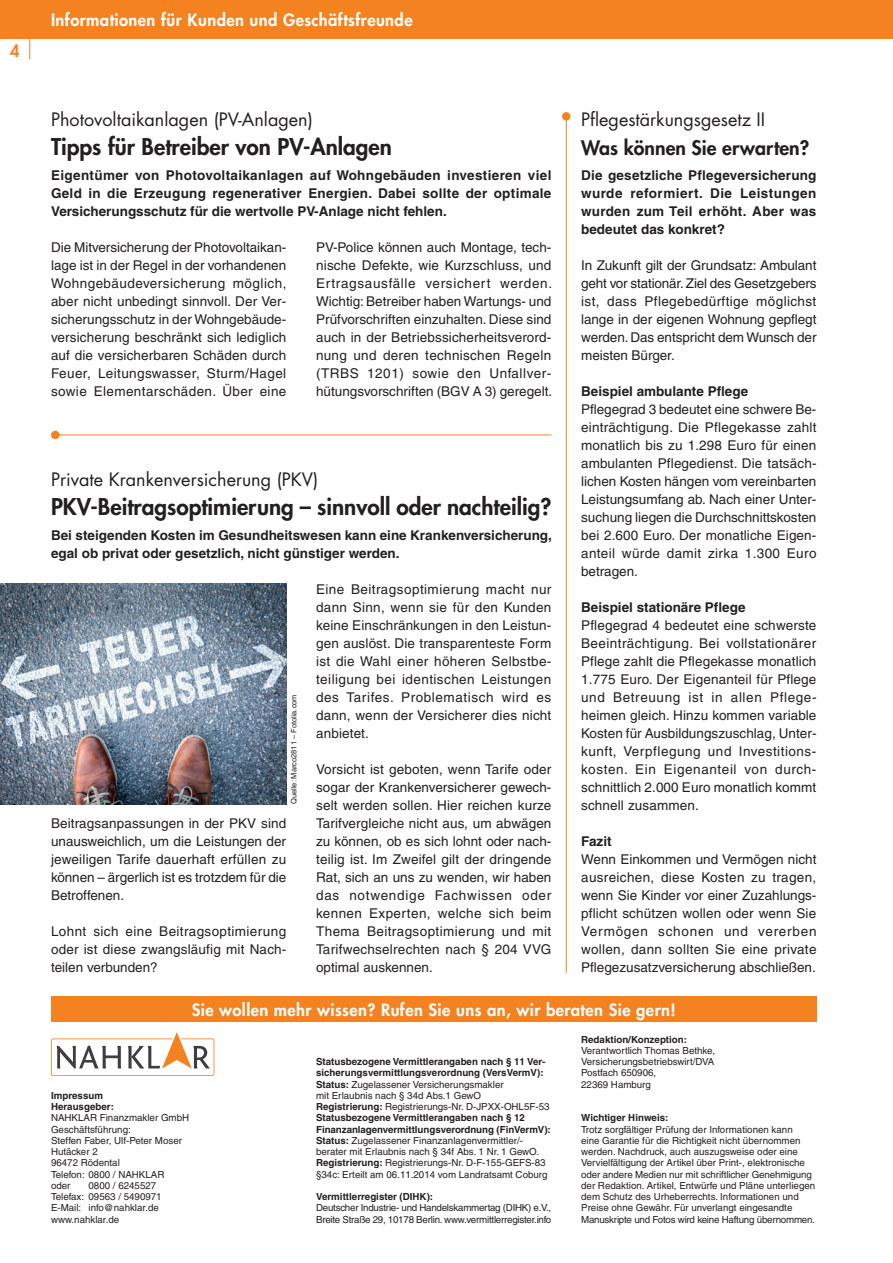
<style>
.page{position:relative;width:893px;height:1263px;background:#fff}
.page>*{position:absolute;margin:0;border:0;box-sizing:border-box;transform-origin:0 0}
.t1{font:800 22.5px "Futura LT";color:#231f20}
.t2{font:800 19.5px "Futura LT";color:#231f20}
.t3{font:18px "Futura LT";color:#231f20}
.t4{font:800 16.5px "Futura LT";letter-spacing:.025em;color:#fff}
.t5{font:800 16.5px "Futura LT";color:#f58220}
.t6{font:13.5px/18px "Helvetica LT";letter-spacing:.01em;color:#231f20;text-align:justify}
.t7{font:700 13.5px/18px "Helvetica LT";color:#231f20;text-align:justify}
.t8{font:9.75px/11.2px "Helvetica LT";color:#231f20}
.t9{font:9.75px/11.2px "Helvetica LT";letter-spacing:-.025em;color:#231f20}
.t10{font:700 9.75px/11.2px "Helvetica LT";color:#231f20}
.t11{font:7.5px "Helvetica LT";color:#231f20}
.s1{font-weight:700}
</style>
<div class="page">
<div style="left:0;top:0;width:893px;height:38px;background:#f58220"></div>
<div style="left:51px;top:996px;width:765px;height:26px;background:#f58220"></div>
<svg style="left:29px;top:38px;width:1px;height:22px"></svg>
<svg style="left:51px;top:1032px;width:163px;height:44px"></svg>
<hr style="left:55px;top:435px;width:496px;height:1px;background:#f58220">
<div style="left:51px;top:431px;width:9px;height:8px;background:#f58220;border-radius:50%"></div>
<hr style="left:566px;top:116px;width:1px;height:857px;background:#f58220">
<div style="left:562px;top:112px;width:8px;height:9px;background:#f58220;border-radius:50%"></div>
<img style="left:0;top:584px;width:286px;height:220px">
<p class="t5" style="left:10px;top:40px;width:11px">4</p>
<p class="t4" style="left:51px;top:9px;width:363px">Informationen für Kunden und Geschäftsfreunde</p>
<h3 class="t3" style="left:51px;top:108px;width:263px">Photovoltaikanlagen (PV-Anlagen)</h3>
<h1 class="t1" style="left:51px;top:131px;width:342px">Tipps für Betreiber von PV-Anlagen</h1>
<p class="t7" style="left:51px;top:166px;width:502px">Eigentümer von Photovoltaikanlagen auf Wohngebäuden investieren viel Geld in die Erzeugung regenerativer Energien. Dabei sollte der optimale Versicherungsschutz für die wertvolle PV-Anlage nicht fehlen.</p>
<p class="t6" style="left:51px;top:238px;width:237px">Die Mitversicherung der Photovoltaikan&shy;lage ist in der Regel in der vorhandenen Wohngebäudeversicherung möglich, aber nicht unbedingt sinnvoll. Der Ver&shy;sicherungsschutz in der Wohngebäude&shy;versicherung beschränkt sich lediglich auf die versicherbaren Schäden durch Feuer, Leitungswasser, Sturm/Hagel sowie Elementarschäden. Über eine</p>
<p class="t6" style="left:316px;top:238px;width:238px;text-align:left">PV-Police können auch Montage, tech&shy;nische Defekte, wie Kurzschluss, und Ertragsausfälle versichert werden.<br>Wichtig: Betreiber haben Wartungs- und Prüfvorschriften einzuhalten. Diese sind auch in der Betriebssicherheitsverord&shy;nung und deren technischen Regeln (TRBS 1201) sowie den Unfallver&shy;hütungsvorschriften (BGV A 3) geregelt.</p>
<h3 class="t3" style="left:51px;top:468px;width:269px">Private Krankenversicherung (PKV)</h3>
<h1 class="t1" style="left:51px;top:491px;width:502px">PKV-Beitragsoptimierung – sinnvoll oder nachteilig?</h1>
<p class="t7" style="left:51px;top:526px;width:502px">Bei steigenden Kosten im Gesundheitswesen kann eine Krankenversicherung, egal ob privat oder gesetzlich, nicht günstiger werden.</p>
<p class="t11" style="left:289px;top:804px;width:111px;rotate:-90deg">Quelle: Marco2811 – Fotolia.com</p>
<p class="t6" style="left:51px;top:814px;width:237px">Beitragsanpassungen in der PKV sind unausweichlich, um die Leistungen der jeweiligen Tarife dauerhaft erfüllen zu können – ärgerlich ist es trotzdem für die Betroffenen.</p>
<p class="t6" style="left:51px;top:922px;width:237px">Lohnt sich eine Beitragsoptimierung oder ist diese zwangsläufig mit Nach&shy;teilen verbunden?</p>
<p class="t6" style="left:316px;top:580px;width:237px">Eine Beitragsoptimierung macht nur dann Sinn, wenn sie für den Kunden keine Einschränkungen in den Leistun&shy;gen auslöst. Die transparenteste Form ist die Wahl einer höheren Selbstbe&shy;teiligung bei identischen Leistungen des Tarifes. Problematisch wird es dann, wenn der Versicherer dies nicht anbietet.</p>
<p class="t6" style="left:316px;top:760px;width:237px">Vorsicht ist geboten, wenn Tarife oder sogar der Krankenversicherer gewech&shy;selt werden sollen. Hier reichen kurze Tarifvergleiche nicht aus, um abwägen zu können, ob es sich lohnt oder nach&shy;teilig ist. Im Zweifel gilt der dringende Rat, sich an uns zu wenden, wir haben das notwendige Fachwissen oder kennen Experten, welche sich beim Thema Beitragsoptimierung und mit Tarifwechselrechten nach § 204 VVG optimal auskennen.</p>
<h3 class="t3" style="left:581px;top:108px;width:186px">Pflegestärkungsgesetz II</h3>
<h2 class="t2" style="left:581px;top:134px;width:230px">Was können Sie erwarten?</h2>
<p class="t7" style="left:581px;top:166px;width:237px">Die gesetzliche Pflegeversicherung wurde reformiert. Die Leistungen wurden zum Teil erhöht. Aber was bedeutet das konkret?</p>
<p class="t6" style="left:581px;top:256px;width:237px">In Zukunft gilt der Grundsatz: Ambulant geht vor stationär. Ziel des Gesetzgebers ist, dass Pflegebedürftige möglichst lange in der eigenen Wohnung gepflegt werden. Das entspricht dem Wunsch der meisten Bürger.</p>
<p class="t7" style="left:581px;top:382px;width:169px">Beispiel ambulante Pflege</p>
<p class="t6" style="left:581px;top:400px;width:237px">Pflegegrad 3 bedeutet eine schwere Be&shy;einträchtigung. Die Pflegekasse zahlt monatlich bis zu 1.298 Euro für einen ambulanten Pflegedienst. Die tatsäch&shy;lichen Kosten hängen vom vereinbarten Leistungsumfang ab. Nach einer Unter&shy;suchung liegen die Durchschnittskosten bei 2.600 Euro. Der monatliche Eigen&shy;anteil würde damit zirka 1.300 Euro betragen.</p>
<p class="t7" style="left:581px;top:598px;width:166px">Beispiel stationäre Pflege</p>
<p class="t6" style="left:581px;top:616px;width:237px">Pflegegrad 4 bedeutet eine schwerste Beeinträchtigung. Bei vollstationärer Pflege zahlt die Pflegekasse monatlich 1.775 Euro. Der Eigenanteil für Pflege und Betreuung ist in allen Pflege&shy;heimen gleich. Hinzu kommen variable Kosten für Ausbildungszuschlag, Unter&shy;kunft, Verpflegung und Investitions&shy;kosten. Ein Eigenanteil von durch&shy;schnittlich 2.000 Euro monatlich kommt schnell zusammen.</p>
<p class="t7" style="left:581px;top:832px;width:32px">Fazit</p>
<p class="t6" style="left:581px;top:850px;width:237px">Wenn Einkommen und Vermögen nicht ausreichen, diese Kosten zu tragen, wenn Sie Kinder vor einer Zuzahlungs&shy;pflicht schützen wollen oder wenn Sie Vermögen schonen und vererben wollen, dann sollten Sie eine private Pflegezusatzversicherung abschließen.</p>
<p class="t4" style="left:192px;top:999px;width:486px">Sie wollen mehr wissen? Rufen Sie uns an, wir beraten Sie gern!</p>
<p class="t10" style="left:51px;top:1089px;width:64px">Impressum<br>Herausgeber:</p>
<p class="t8" style="left:51px;top:1112px;width:140px">NAHKLAR Finanzmakler GmbH<br>Geschäftsführung:<br>Steffen Faber, Ulf-Peter Moser<br>Hutäcker 2<br>96472 Rödental<br>Telefon: 0800 / NAHKLAR<br>oder</p>
<p class="t8" style="left:51px;top:1180px;width:112px;text-indent:37px">0800 / 6245527<br>Telefax: 09563 / 5490971<br>E-Mail: info@nahklar.de www.nahklar.de</p>
<p class="t8" style="left:316px;top:1056px;width:236px"><span class="s1">Statusbezogene Vermittlerangaben nach § 11 Ver&shy;sicherungsvermittlungsverordnung (VersVermV):<br>Status:</span> Zugelassener Versicherungsmakler<br>mit Erlaubnis nach § 34d Abs.1 GewO<br><span class="s1">Registrierung:</span> Registrierungs-Nr. D-JPXX-OHL5F-53<br><span class="s1">Statusbezogene Vermittlerangaben nach § 12<br>Finanzanlagenvermittlungsverordnung (FinVermV):<br>Status:</span> Zugelassener Finanzanlagenvermittler/- berater mit Erlaubnis nach § 34f Abs. 1 Nr. 1 GewO.<br><span class="s1">Registrierung:</span> Registrierungs-Nr. D-F-155-GEFS-83 §34c: Erteilt am 06.11.2014 vom Landratsamt Coburg</p>
<p class="t10" style="left:316px;top:1191px;width:119px">Vermittlerregister (DIHK):</p>
<p class="t9" style="left:316px;top:1202px;width:237px">Deutscher Industrie- und Handelskammertag (DIHK) e.V.,<br>Breite Straße 29, 10178 Berlin. www.vermittlerregister.info</p>
<p class="t10" style="left:581px;top:1033px;width:107px">Redaktion/Konzeption:</p>
<p class="t8" style="left:581px;top:1045px;width:136px">Verantwortlich Thomas Bethke,<br>Versicherungsbetriebswirt/DVA<br>Postfach 650906,<br>22369 Hamburg</p>
<p class="t10" style="left:581px;top:1112px;width:89px">Wichtiger Hinweis:</p>
<p class="t8" style="left:581px;top:1123px;width:236px">Trotz sorgfältiger Prüfung der Informationen kann<br>eine Garantie für die Richtigkeit nicht übernommen werden. Nachdruck, auch auszugsweise oder eine Vervielfältigung der Artikel über Print-, elektronische oder andere Medien nur mit schriftlicher Genehmigung der Redaktion. Artikel, Entwürfe und Pläne unterliegen dem Schutz des Urheberrechts. Informationen und Preise ohne Gewähr. Für unverlangt eingesandte Manuskripte und Fotos wird keine Haftung übernommen.</p>
</div>
